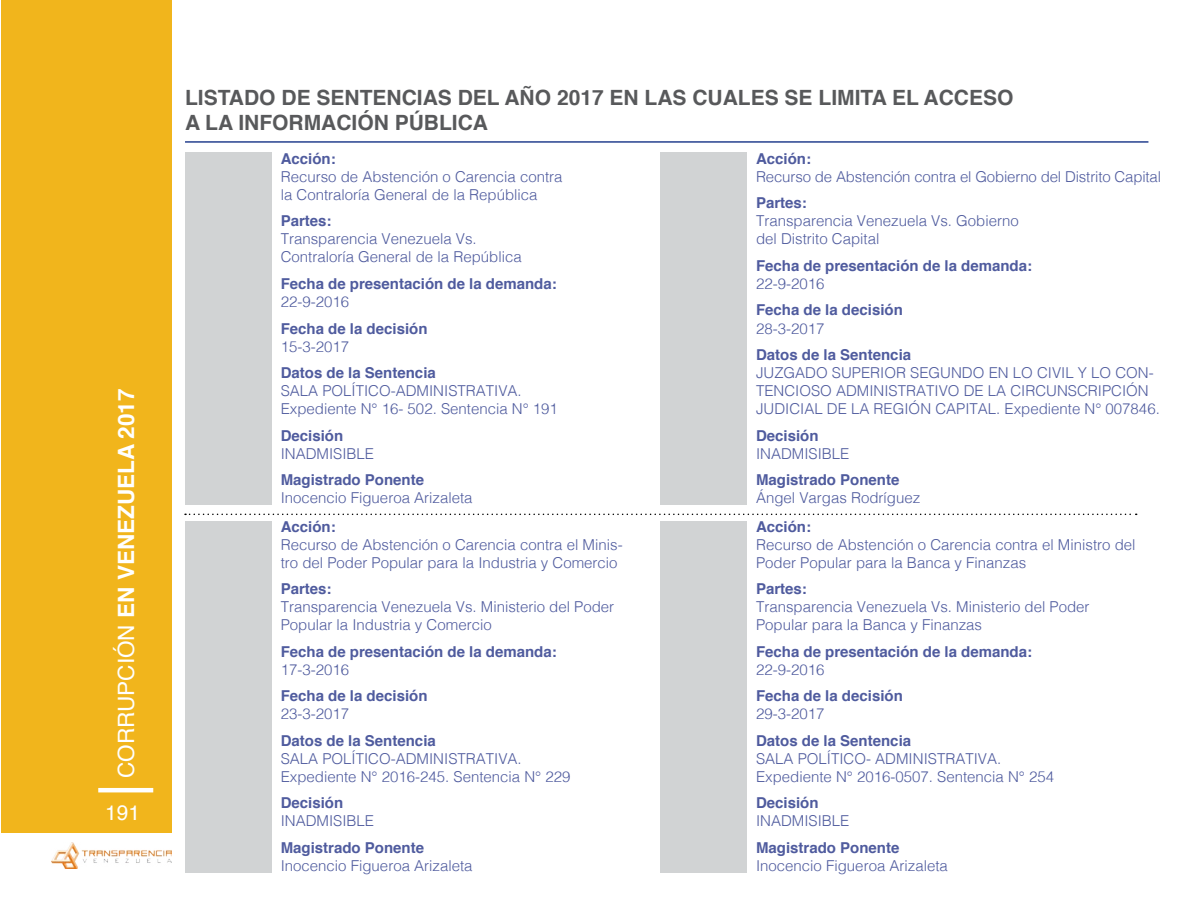
<style>
.page{position:relative;width:1191px;height:915px;background:#fff}
.page>*{position:absolute;margin:0;border:0;box-sizing:border-box;transform-origin:0 0}
.t1{font:700 22.5px "Helvetica";color:#fff}
.t2{font:700 21px/25.2px "Helvetica";color:#58595b}
.t3{font:21px "Helvetica";color:#fff}
.t4{font:300 15px/18px "Helvetica";color:#4f5b9e}
.t5{font:700 15px "Helvetica";color:#4f5b9e}
.s1{font-weight:400}
</style>
<div class="page">
<div style="left:1px;top:0;width:170px;height:832px;background:#f1b51c"></div>
<div style="left:98px;top:787px;width:55px;height:5px;background:#fff"></div>
<img style="left:51px;top:842px;width:120px;height:26px">
<hr style="left:185px;top:141px;width:963px;height:2px;background:#25408f">
<div style="left:185px;top:152px;width:86px;height:352px;background:#d1d3d4"></div>
<div style="left:660px;top:152px;width:86px;height:352px;background:#d1d3d4"></div>
<div style="left:185px;top:521px;width:86px;height:351px;background:#d1d3d4"></div>
<div style="left:660px;top:521px;width:86px;height:351px;background:#d1d3d4"></div>
<svg style="left:185px;top:513px;width:951px;height:2px"></svg>
<h1 class="t1" style="left:108px;top:777px;width:391px;rotate:-90deg"><span class="s1">CORRUPCIÓN</span> EN VENEZUELA 2017</h1>
<h2 class="t3" style="left:105px;top:796px;width:37px">191</h2>
<h2 class="t2" style="left:185px;top:85px;width:830px">LISTADO DE SENTENCIAS DEL AÑO 2017 EN LAS CUALES SE LIMITA EL ACCESO<br>A LA INFORMACIÓN PÚBLICA</h2>
<p class="t5" style="left:281px;top:146px;width:57px">Acción:</p>
<p class="t4" style="left:281px;top:166px;width:283px">Recurso de Abstención o Carencia contra la Contraloría General de la República</p>
<p class="t5" style="left:281px;top:209px;width:52px">Partes:</p>
<p class="t4" style="left:281px;top:229px;width:242px">Transparencia Venezuela Vs.<br>Contraloría General de la República</p>
<p class="t5" style="left:281px;top:271px;width:277px">Fecha de presentación de la demanda:</p>
<p class="t4" style="left:281px;top:291px;width:70px">22-9-2016</p>
<p class="t5" style="left:281px;top:316px;width:148px">Fecha de la decisión</p>
<p class="t4" style="left:281px;top:336px;width:70px">15-3-2017</p>
<p class="t5" style="left:281px;top:360px;width:157px">Datos de la Sentencia</p>
<p class="t4" style="left:281px;top:380px;width:279px">SALA POLÍTICO-ADMINISTRATIVA.<br>Expediente N° 16- 502. Sentencia N° 191</p>
<p class="t5" style="left:281px;top:423px;width:64px">Decisión</p>
<p class="t4" style="left:281px;top:443px;width:95px">INADMISIBLE</p>
<p class="t5" style="left:281px;top:467px;width:145px">Magistrado Ponente</p>
<p class="t4" style="left:281px;top:487px;width:193px">Inocencio Figueroa Arizaleta</p>
<p class="t5" style="left:281px;top:514px;width:57px">Acción:</p>
<p class="t4" style="left:281px;top:534px;width:343px">Recurso de Abstención o Carencia contra el Minis&shy;tro del Poder Popular para la Industria y Comercio</p>
<p class="t5" style="left:281px;top:576px;width:52px">Partes:</p>
<p class="t4" style="left:281px;top:596px;width:335px">Transparencia Venezuela Vs. Ministerio del Poder<br>Popular la Industria y Comercio</p>
<p class="t5" style="left:281px;top:639px;width:277px">Fecha de presentación de la demanda:</p>
<p class="t4" style="left:281px;top:659px;width:70px">17-3-2016</p>
<p class="t5" style="left:281px;top:683px;width:148px">Fecha de la decisión</p>
<p class="t4" style="left:281px;top:703px;width:70px">23-3-2017</p>
<p class="t5" style="left:281px;top:728px;width:157px">Datos de la Sentencia</p>
<p class="t4" style="left:281px;top:748px;width:291px">SALA POLÍTICO-ADMINISTRATIVA.<br>Expediente N° 2016-245. Sentencia N° 229</p>
<p class="t5" style="left:281px;top:790px;width:64px">Decisión</p>
<p class="t4" style="left:281px;top:810px;width:95px">INADMISIBLE</p>
<p class="t5" style="left:281px;top:835px;width:145px">Magistrado Ponente</p>
<p class="t4" style="left:281px;top:855px;width:193px">Inocencio Figueroa Arizaleta</p>
<p class="t5" style="left:756px;top:146px;width:57px">Acción:</p>
<p class="t4" style="left:756px;top:166px;width:406px">Recurso de Abstención contra el Gobierno del Distrito Capital</p>
<p class="t5" style="left:756px;top:191px;width:52px">Partes:</p>
<p class="t4" style="left:756px;top:211px;width:264px">Transparencia Venezuela Vs. Gobierno del Distrito Capital</p>
<p class="t5" style="left:756px;top:253px;width:277px">Fecha de presentación de la demanda:</p>
<p class="t4" style="left:756px;top:273px;width:70px">22-9-2016</p>
<p class="t5" style="left:756px;top:298px;width:148px">Fecha de la decisión</p>
<p class="t4" style="left:756px;top:318px;width:70px">28-3-2017</p>
<p class="t5" style="left:756px;top:342px;width:157px">Datos de la Sentencia</p>
<p class="t4" style="left:756px;top:362px;width:405px">JUZGADO SUPERIOR SEGUNDO EN LO CIVIL Y LO CON-<br>TENCIOSO ADMINISTRATIVO DE LA CIRCUNSCRIPCIÓN<br>JUDICIAL DE LA REGIÓN CAPITAL. Expediente N° 007846.</p>
<p class="t5" style="left:756px;top:423px;width:64px">Decisión</p>
<p class="t4" style="left:756px;top:443px;width:95px">INADMISIBLE</p>
<p class="t5" style="left:756px;top:467px;width:145px">Magistrado Ponente</p>
<p class="t4" style="left:756px;top:487px;width:166px">Ángel Vargas Rodríguez</p>
<p class="t5" style="left:756px;top:514px;width:57px">Acción:</p>
<p class="t4" style="left:756px;top:534px;width:381px">Recurso de Abstención o Carencia contra el Ministro del<br>Poder Popular para la Banca y Finanzas</p>
<p class="t5" style="left:756px;top:576px;width:52px">Partes:</p>
<p class="t4" style="left:756px;top:596px;width:335px">Transparencia Venezuela Vs. Ministerio del Poder<br>Popular para la Banca y Finanzas</p>
<p class="t5" style="left:756px;top:639px;width:277px">Fecha de presentación de la demanda:</p>
<p class="t4" style="left:756px;top:659px;width:70px">22-9-2016</p>
<p class="t5" style="left:756px;top:683px;width:148px">Fecha de la decisión</p>
<p class="t4" style="left:756px;top:703px;width:70px">29-3-2017</p>
<p class="t5" style="left:756px;top:728px;width:157px">Datos de la Sentencia</p>
<p class="t4" style="left:756px;top:748px;width:299px">SALA POLÍTICO- ADMINISTRATIVA.<br>Expediente N° 2016-0507. Sentencia N° 254</p>
<p class="t5" style="left:756px;top:790px;width:64px">Decisión</p>
<p class="t4" style="left:756px;top:810px;width:95px">INADMISIBLE</p>
<p class="t5" style="left:756px;top:835px;width:145px">Magistrado Ponente</p>
<p class="t4" style="left:756px;top:855px;width:193px">Inocencio Figueroa Arizaleta</p>
</div>
